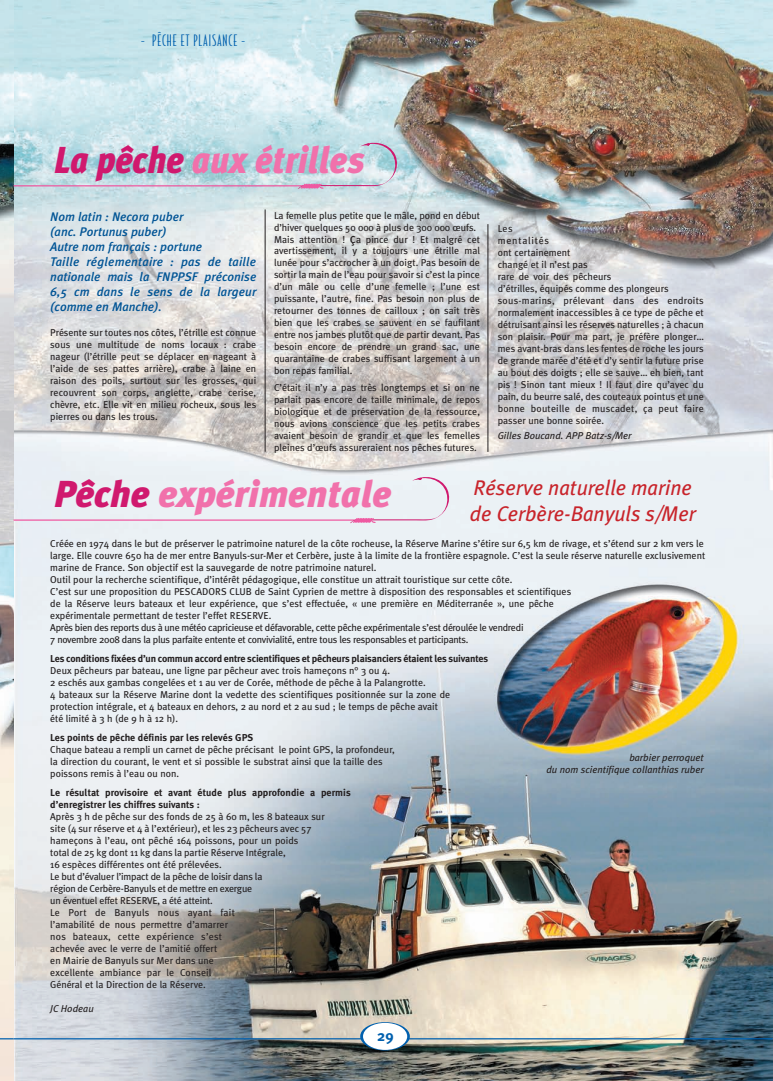
<style>
.page{position:relative;width:773px;height:1081px;background:#fff}
.page>*{position:absolute;margin:0;border:0;box-sizing:border-box;transform-origin:0 0}
.t1{font:italic 900 37.5px "Meta Plus";color:#f171ab;scale:.9 1}
.t2{font:italic 900 37.5px "Meta Plus";color:#f171ab}
.t3{font:italic 21.25px/25.5px "Meta Plus";color:#c8242b}
.t4{font:15px "Bodega Sans";letter-spacing:.07em;color:#0160ae}
.t5{font:700 15px "Meta Plus";color:#0160ae}
.t6{font:italic 500 12.5px/15px "Meta Plus";color:#005495}
.t7{font:10px/12px "Meta Plus";color:#231f20}
.t8{font:italic 10px/12px "Meta Plus";color:#231f20;text-align:right}
.s1{color:#d0196e}
.s2{font-size:13.75px}
.s3{font-weight:700}
</style>
<div class="page">
<img style="left:14px;top:0;width:758px;height:1081px">
<svg style="left:0;top:0;width:14px;height:1081px;background:#cfd2d0"></svg>
<hr style="left:14px;top:1038px;width:758px;height:1px;background:#0160ae">
<svg style="left:360px;top:1022px;width:50px;height:28px"></svg>
<div style="left:363px;top:1023px;width:44px;height:27px;background:#fff;border-radius:50%"></div>
<svg style="left:0;top:1038px;width:14px;height:1px"></svg>
<hr style="left:14px;top:185px;width:301px;height:1px;background:#ef59a1">
<svg style="left:296px;top:139px;width:105px;height:51px;background:#c1d5df"></svg>
<hr style="left:265px;top:209px;width:1px;height:243px;background:#231f20">
<hr style="left:487px;top:224px;width:1px;height:228px;background:#231f20">
<hr style="left:14px;top:519px;width:344px;height:2px;background:#ef59a1">
<svg style="left:348px;top:474px;width:105px;height:50px;background:#eae8ef"></svg>
<p class="t4" style="left:141px;top:34px;width:106px">- PÊCHE ET PLAISANCE -</p>
<p class="t1" style="left:54px;top:145px;width:346px"><span class="s1">La pêche</span> aux étrilles</p>
<p class="t6" style="left:50px;top:210px;width:207px">Nom latin : Necora puber<br>(anc. Portunus puber)<br>Autre nom français : portune<br>Taille réglementaire : pas de taille nationale mais la FNPPSF préconise<br>6,5 cm dans le sens de la largeur (comme en Manche).</p>
<p class="t7" style="left:50px;top:327px;width:207px;text-align:justify">Présente sur toutes nos côtes, l’étrille est connue sous une multitude de noms locaux : crabe nageur (l’étrille peut se déplacer en nageant à l’aide de ses pattes arrière), crabe à laine en raison des poils, surtout sur les grosses, qui recouvrent son corps, anglette, crabe cerise, chèvre, etc. Elle vit en milieu rocheux, sous les pierres ou dans les trous.</p>
<p class="t7" style="left:274px;top:210px;width:207px">La femelle plus petite que le mâle, pond en début d’hiver quelques 50 000 à plus de 300 000 œufs.<br>Mais attention ! <span class="s2">ç</span>a pince dur ! Et malgré cet</p>
<p class="t7" style="left:274px;top:245px;width:207px;text-align:justify">avertissement, il y a toujours une étrille mal lunée pour s’accrocher à un doigt. Pas besoin de sortir la main de l’eau pour savoir si c’est la pince d’un mâle ou celle d’une femelle ; l’une est puissante, l’autre, fine. Pas besoin non plus de retourner des tonnes de cailloux ; on sait très bien que les crabes se sauvent en se faufilant entre nos jambes plutôt que de partir devant. Pas besoin encore de prendre un grand sac, une quarantaine de crabes suffisant largement à un bon repas familial.</p>
<p class="t7" style="left:274px;top:382px;width:207px;text-align:justify">C’était il n’y a pas très longtemps et si on ne parlait pas encore de taille minimale, de repos biologique et de préservation de la ressource, nous avions conscience que les petits crabes avaient besoin de grandir et que les femelles pleines d’œufs assureraient nos pêches futures.</p>
<p class="t7" style="left:497px;top:223px;width:207px">Les<br>mentalités<br>ont certainement<br>changé et il n’est pas<br>rare de voir des pêcheurs<br>d’étrilles, équipés comme des plongeurs sous-marins, prélevant dans des endroits normalement inaccessibles à ce type de pêche et détruisant ainsi les réserves naturelles ; à chacun son plaisir. Pour ma part, je préfère plonger… mes avant-bras dans les fentes de roche les jours de grande marée d’été et d’y sentir la future prise au bout des doigts ; elle se sauve… eh bien, tant pis ! Sinon tant mieux ! Il faut dire qu’avec du pain, du beurre salé, des couteaux pointus et une bonne bouteille de muscadet, ça peut faire passer une bonne soirée.</p>
<p class="t8" style="left:497px;top:431px;width:135px">Gilles Boucand. APP Batz-s/Mer</p>
<p class="t3" style="left:469px;top:477px;width:227px">Réserve naturelle marine de Cerbère-Banyuls s/Mer</p>
<p class="t2" style="left:54px;top:479px;width:339px"><span class="s1">Pêche</span> expérimentale</p>
<p class="t7" style="left:50px;top:538px;width:656px">Créée en 1974 dans le but de préserver le patrimoine naturel de la côte rocheuse, la Réserve Marine s’étire sur 6,5 km de rivage, et s’étend sur 2 km vers le large. Elle couvre 650 ha de mer entre Banyuls-sur-Mer et Cerbère, juste à la limite de la frontière espagnole. C’est la seule réserve naturelle exclusivement marine de France. Son objectif est la sauvegarde de notre patrimoine naturel.<br>Outil pour la recherche scientifique, d’intérêt pédagogique, elle constitue un attrait touristique sur cette côte.<br>C’est sur une proposition du PESCADORS CLUB de Saint Cyprien de mettre à disposition des responsables et scientifiques<br>de la Réserve leurs bateaux et leur expérience, que s’est effectuée, « une première en Méditerranée », une pêche<br>expérimentale permettant de tester l’effet RESERVE.<br>Après bien des reports dus à une météo capricieuse et défavorable, cette pêche expérimentale s’est déroulée le vendredi<br>7 novembre 2008 dans la plus parfaite entente et convivialité, entre tous les responsables et participants.</p>
<p class="t7" style="left:50px;top:653px;width:439px"><span class="s3">Les conditions fixées d’un commun accord entre scientifiques et pêcheurs plaisanciers étaient les suivantes </span>Deux pêcheurs par bateau, une ligne par pêcheur avec trois hameçons n° 3 ou 4.<br>2 eschés aux gambas congelées et 1 au ver de Corée, méthode de pêche à la Palangrotte.<br>4 bateaux sur la Réserve Marine dont la vedette des scientifiques positionnée sur la zone de protection intégrale, et 4 bateaux en dehors, 2 au nord et 2 au sud ; le temps de pêche avait<br>été limité à 3 h (de 9 h à 12 h).</p>
<p class="t7" style="left:50px;top:732px;width:346px"><span class="s3">Les points de pêche définis par les relevés GPS<br></span>Chaque bateau a rempli un carnet de pêche précisant le point GPS, la profondeur, la direction du courant, le vent et si possible le substrat ainsi que la taille des poissons remis à l’eau ou non.</p>
<p class="t7" style="left:50px;top:787px;width:302px"><span class="s3">Le résultat provisoire et avant étude plus approfondie a permis d’enregistrer les chiffres suivants :<br></span>Après 3 h de pêche sur des fonds de 25 à 60 m, les 8 bateaux sur<br>site (4 sur réserve et 4 à l’extérieur), et les 23 pêcheurs avec 57 hameçons à l’eau, ont pêché 164 poissons, pour un poids<br>total de 25 kg dont 11 kg dans la partie Réserve Intégrale,<br>16 espèces différentes ont été prélevées.<br>Le but d’évaluer l’impact de la pêche de loisir dans la<br>région de Cerbère-Banyuls et de mettre en exergue<br>un éventuel effet RESERVE, a été atteint.<br>Le Port de Banyuls nous ayant fait<br>l’amabilité de nous permettre d’amarrer<br>nos bateaux, cette expérience s’est<br>achevée avec le verre de l’amitié offert<br>en Mairie de Banyuls sur Mer dans une<br>excellente ambiance par le Conseil<br>Général et la Direction de la Réserve.</p>
<p class="t8" style="left:50px;top:1003px;width:45px">JC Hodeau</p>
<p class="t8" style="left:546px;top:752px;width:159px">barbier perroquet<br>du nom scientifique collanthias ruber</p>
<p class="t5" style="left:377px;top:1030px;width:18px">29</p>
</div>
